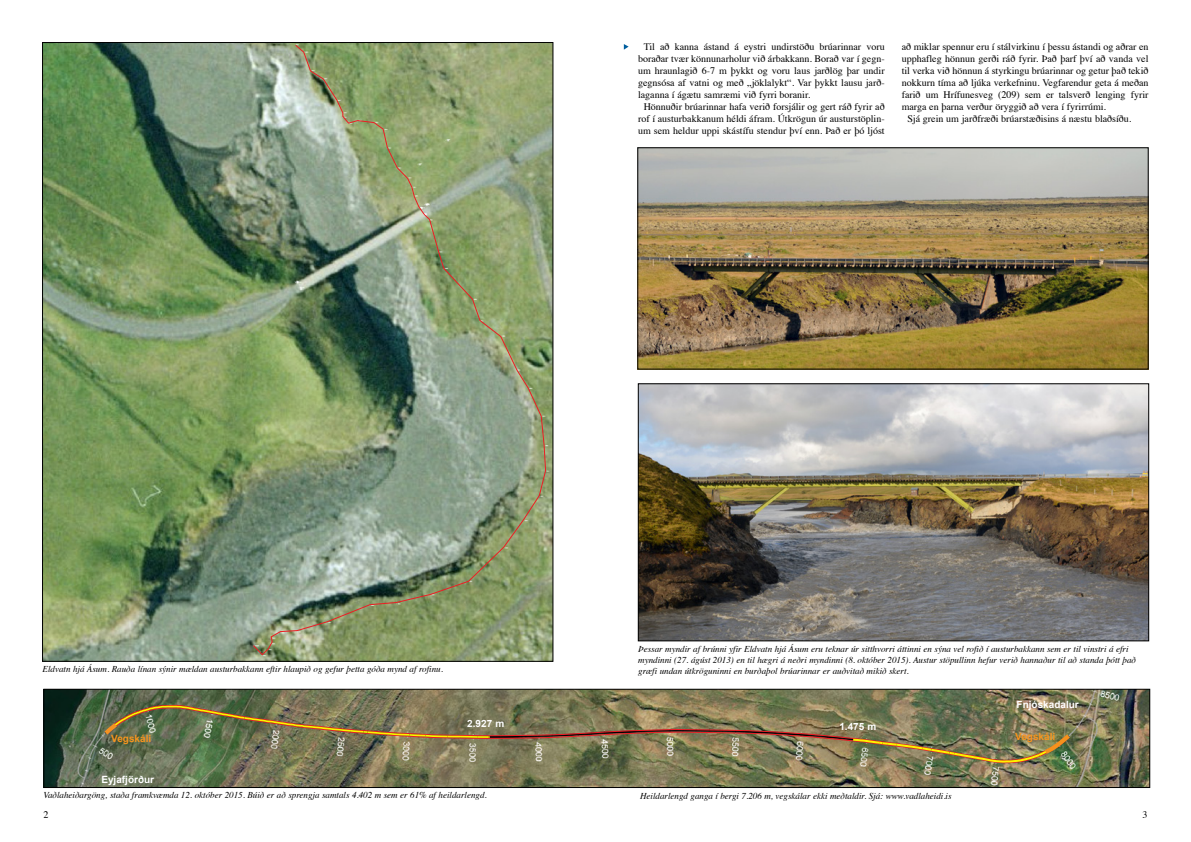
<style>
.page{position:relative;width:1191px;height:842px;background:#fff}
.page>*{position:absolute;margin:0;border:0;box-sizing:border-box;transform-origin:0 0}
.t1{font:10px "Times";color:#000}
.t2{font:700 10px "Arial";color:#fff}
.t3{font:700 10px "Arial";color:#f7941e}
.t4{font:italic 9px/11px "Times";color:#000}
</style>
<div class="page">
<img style="left:46px;top:691px;width:1102px;height:95px">
<svg style="left:106px;top:707px;width:964px;height:57px;background:#797a58"></svg>
<img style="left:105px;top:705px;width:963px;height:56px">
<img style="left:851px;top:730px;width:223px;height:34px">
<img style="left:100px;top:705px;width:389px;height:34px">
<div style="left:44px;top:689px;width:1106px;height:99px;border:1px solid #000"></div>
<svg style="left:624px;top:44px;width:4px;height:6px"></svg>
<img style="left:639px;top:149px;width:507px;height:218px">
<div style="left:637px;top:147px;width:511px;height:222px;border:1px solid #000"></div>
<img style="left:640px;top:385px;width:507px;height:254px">
<div style="left:638px;top:383px;width:511px;height:258px;border:1px solid #000"></div>
<img style="left:44px;top:44px;width:507px;height:616px">
<img style="left:252px;top:44px;width:294px;height:612px">
<p class="t1" style="left:643px;top:37px;width:242px">Til að kanna ástand á eystri undirstöðu brúarinnar voru</p>
<p class="t1" style="left:638px;top:49px;width:247px">boraðar tvær könnunarholur við árbakkann. Borað var í gegn-</p>
<p class="t1" style="left:638px;top:61px;width:248px">um hraunlagið 6-7 m þykkt og voru laus jarðlög þar undir</p>
<p class="t1" style="left:638px;top:73px;width:247px">gegnsósa af vatni og með „jöklalykt“. Var þykkt lausu jarð-</p>
<p class="t1" style="left:638px;top:85px;width:174px">laganna í ágætu samræmi við fyrri boranir.</p>
<p class="t1" style="left:643px;top:97px;width:242px">Hönnuðir brúarinnar hafa verið forsjálir og gert ráð fyrir að</p>
<p class="t1" style="left:638px;top:109px;width:247px">rof í austurbakkanum héldi áfram. Útkrögun úr austurstöplin-</p>
<p class="t1" style="left:638px;top:121px;width:248px">um sem heldur uppi skástífu stendur því enn. Það er þó ljóst</p>
<p class="t1" style="left:901px;top:37px;width:248px">að miklar spennur eru í stálvirkinu í þessu ástandi og aðrar en</p>
<p class="t1" style="left:901px;top:49px;width:248px">upphafleg hönnun gerði ráð fyrir. Það þarf því að vanda vel</p>
<p class="t1" style="left:901px;top:61px;width:248px">til verka við hönnun á styrkingu brúarinnar og getur það tekið</p>
<p class="t1" style="left:901px;top:73px;width:248px">nokkurn tíma að ljúka verkefninu. Vegfarendur geta á meðan</p>
<p class="t1" style="left:901px;top:85px;width:248px">farið um Hrífunesveg (209) sem er talsverð lenging fyrir</p>
<p class="t1" style="left:901px;top:97px;width:206px">marga en þarna verður öryggið að vera í fyrirrúmi.</p>
<p class="t1" style="left:907px;top:109px;width:225px">Sjá grein um jarðfræði brúarstæðisins á næstu blaðsíðu.</p>
<p class="t4" style="left:638px;top:643px;width:499px">Þessar myndir af brúnni yfir Eldvatn hjá Ásum eru teknar úr sitthvorri áttinni en sýna vel rofið í austurbakkann sem er til vinstri á efri myndinni (27. ágúst 2013) en til hægri á neðri myndinni (8. október 2015). Austur stöpullinn hefur verið hannaður til að standa þótt það</p>
<p class="t4" style="left:43px;top:663px;width:402px">Eldvatn hjá Ásum. Rauða línan sýnir mældan austurbakkann eftir hlaupið og gefur þetta góða mynd af rofinu.</p>
<p class="t4" style="left:638px;top:665px;width:272px">græfi undan útkröguninni en burðaþol brúarinnar er auðvitað mikið skert.</p>
<p class="t2" style="left:467px;top:717px;width:38px">2.927 m</p>
<p class="t2" style="left:839px;top:720px;width:38px">1.475 m</p>
<p class="t2" style="left:1016px;top:698px;width:64px">Fnjóskadalur</p>
<p class="t3" style="left:111px;top:731px;width:42px">Vegskáli</p>
<p class="t3" style="left:1015px;top:729px;width:42px">Vegskáli</p>
<p class="t2" style="left:101px;top:772px;width:54px">Eyjafjörður</p>
<p class="t4" style="left:44px;top:789px;width:445px">Vaðlaheiðargöng, staða framkvæmda 12. október 2015. Búið er að sprengja samtals 4.402 m sem er 61% af heildarlengd.</p>
<p class="t4" style="left:640px;top:790px;width:313px">Heildarlengd ganga í bergi 7.206 m, vegskálar ekki meðtaldir. Sjá: www.vadlaheidi.is</p>
<p class="t1" style="left:44px;top:805px;width:6px">2</p>
<p class="t1" style="left:1142px;top:805px;width:6px">3</p>
</div>
